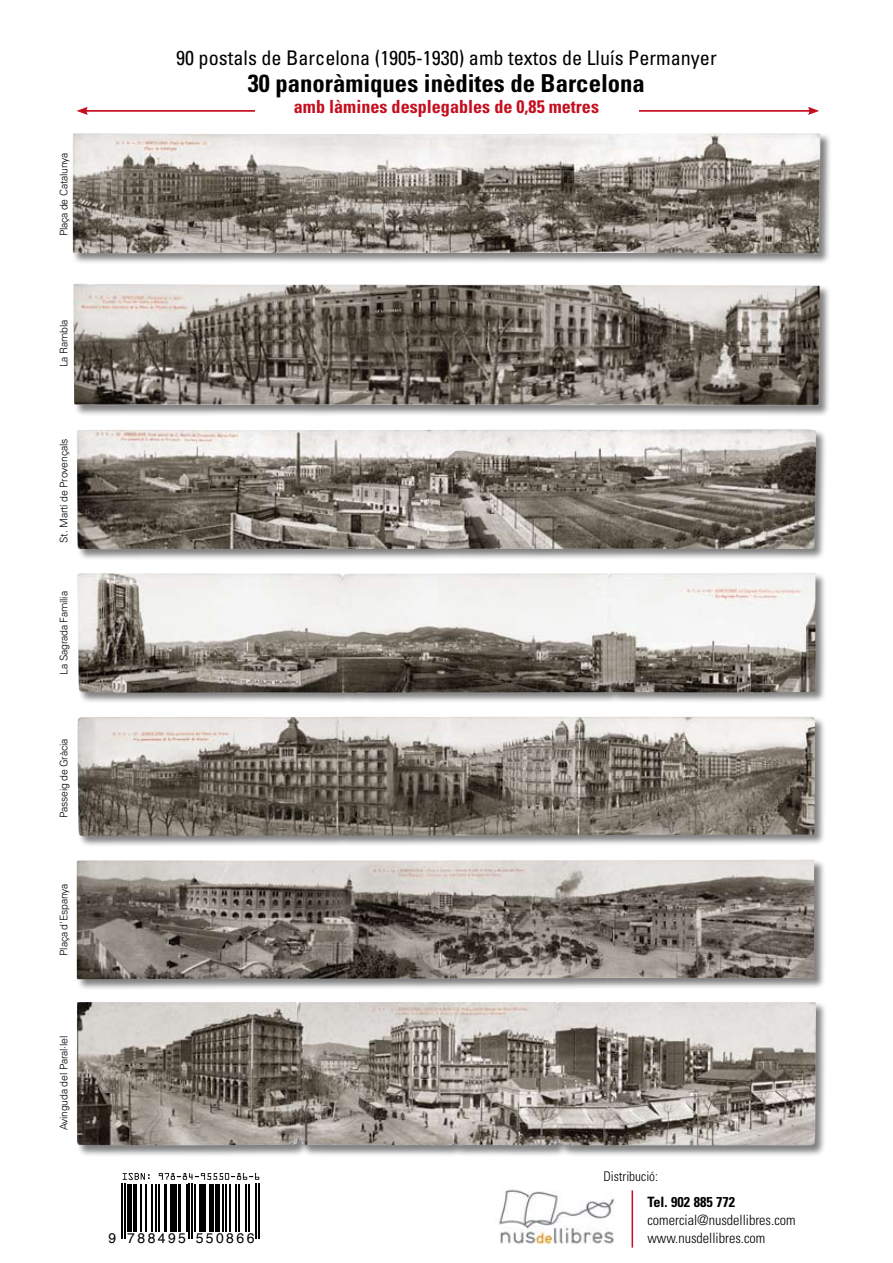
<style>
.page{position:relative;width:893px;height:1263px;background:#fff}
.page>*{position:absolute;margin:0;border:0;box-sizing:border-box;transform-origin:0 0}
.t1{font:700 condensed 24.75px "Univers";color:#000}
.t2{font:condensed 20.25px "Univers";color:#000}
.t3{font:700 condensed 18.15px "Univers";color:#c50e1f}
.t4{font:300 condensed 14.25px/18px "Univers";color:#000}
.t5{font:700 condensed 14.25px "Univers";color:#000}
.t6{font:13.95px "Helvetica";letter-spacing:.17em;color:#000}
.t7{font:300 condensed 13.35px "Univers";color:#000}
.t8{font:300 10.5px "Univers";letter-spacing:-.02em;color:#000}
</style>
<div class="page">
<div style="left:72px;top:133px;width:766px;height:138px;background:#000;opacity:.5"></div>
<img style="left:73px;top:133px;width:747px;height:120px">
<div style="left:73px;top:283px;width:764px;height:143px;background:#000;opacity:.5"></div>
<img style="left:74px;top:284px;width:746px;height:122px">
<div style="left:76px;top:428px;width:758px;height:139px;background:#000;opacity:.5"></div>
<img style="left:77px;top:429px;width:739px;height:120px">
<div style="left:76px;top:572px;width:757px;height:139px;background:#000;opacity:.5"></div>
<img style="left:77px;top:573px;width:737px;height:120px">
<div style="left:77px;top:716px;width:756px;height:139px;background:#000;opacity:.5"></div>
<img style="left:78px;top:717px;width:737px;height:119px">
<div style="left:76px;top:859px;width:756px;height:138px;background:#000;opacity:.5"></div>
<img style="left:77px;top:860px;width:737px;height:119px">
<div style="left:76px;top:1001px;width:758px;height:162px;background:#000;opacity:.5"></div>
<img style="left:77px;top:1002px;width:482px;height:143px">
<hr style="left:85px;top:110px;width:726px;height:2px;background:#c50e1f">
<svg style="left:77px;top:107px;width:11px;height:8px"></svg>
<svg style="left:808px;top:107px;width:11px;height:8px"></svg>
<div style="left:256px;top:101px;width:383px;height:20px;background:#fff"></div>
<svg style="left:123px;top:1173px;width:27px;height:7px"></svg>
<svg style="left:159px;top:1173px;width:100px;height:7px"></svg>
<hr style="left:122px;top:1184px;width:1px;height:55px;background:#000">
<hr style="left:125px;top:1184px;width:1px;height:55px;background:#000">
<div style="left:127px;top:1184px;width:5px;height:48px;background:#000"></div>
<hr style="left:133px;top:1184px;width:3px;height:48px;background:#000">
<hr style="left:141px;top:1184px;width:1px;height:48px;background:#000">
<hr style="left:145px;top:1184px;width:1px;height:48px;background:#000">
<hr style="left:151px;top:1184px;width:1px;height:48px;background:#000">
<hr style="left:155px;top:1184px;width:2px;height:48px;background:#000">
<hr style="left:158px;top:1184px;width:2px;height:48px;background:#000">
<hr style="left:164px;top:1184px;width:3px;height:48px;background:#000">
<hr style="left:170px;top:1184px;width:1px;height:48px;background:#000">
<hr style="left:173px;top:1184px;width:4px;height:48px;background:#000">
<hr style="left:179px;top:1184px;width:2px;height:48px;background:#000">
<hr style="left:186px;top:1184px;width:1px;height:48px;background:#000">
<hr style="left:189px;top:1184px;width:1px;height:55px;background:#000">
<hr style="left:192px;top:1184px;width:1px;height:55px;background:#000">
<hr style="left:195px;top:1184px;width:1px;height:48px;background:#000">
<hr style="left:199px;top:1184px;width:4px;height:48px;background:#000">
<hr style="left:205px;top:1184px;width:1px;height:48px;background:#000">
<hr style="left:209px;top:1184px;width:4px;height:48px;background:#000">
<hr style="left:215px;top:1184px;width:4px;height:48px;background:#000">
<hr style="left:222px;top:1184px;width:2px;height:48px;background:#000">
<hr style="left:225px;top:1184px;width:1px;height:48px;background:#000">
<hr style="left:229px;top:1184px;width:2px;height:48px;background:#000">
<hr style="left:235px;top:1184px;width:2px;height:48px;background:#000">
<hr style="left:238px;top:1184px;width:2px;height:48px;background:#000">
<hr style="left:245px;top:1184px;width:2px;height:48px;background:#000">
<hr style="left:248px;top:1184px;width:2px;height:48px;background:#000">
<hr style="left:256px;top:1184px;width:1px;height:55px;background:#000">
<hr style="left:259px;top:1184px;width:1px;height:55px;background:#000">
<img style="left:499px;top:1189px;width:116px;height:59px">
<hr style="left:632px;top:1190px;width:1px;height:57px;background:#c50e1f">
<p class="t8" style="left:58px;top:236px;width:85px;rotate:-90deg">Plaça de Catalunya</p>
<p class="t8" style="left:58px;top:367px;width:49px;rotate:-90deg">La Rambla</p>
<p class="t8" style="left:58px;top:543px;width:105px;rotate:-90deg">St. Martí de Provençals</p>
<p class="t8" style="left:58px;top:675px;width:85px;rotate:-90deg">La Sagrada Família</p>
<p class="t8" style="left:58px;top:818px;width:81px;rotate:-90deg">Passeig de Gràcia</p>
<p class="t8" style="left:58px;top:956px;width:74px;rotate:-90deg">Plaça d'Espanya</p>
<p class="t8" style="left:58px;top:1130px;width:96px;rotate:-90deg">Avinguda del Paral·lel</p>
<h2 class="t2" style="left:176px;top:45px;width:542px">90 postals de Barcelona (1905-1930) amb textos de Lluís Permanyer</h2>
<h1 class="t1" style="left:248px;top:68px;width:398px">30 panoràmiques inèdites de Barcelona</h1>
<h3 class="t3" style="left:294px;top:96px;width:307px">amb làmines desplegables de 0,85 metres</h3>
<h3 class="t6" style="left:108px;top:1227px;width:148px">9 788495 550866</h3>
<p class="t7" style="left:603px;top:1168px;width:56px">Distribució:</p>
<h3 class="t5" style="left:647px;top:1193px;width:89px">Tel. 902 885 772</h3>
<h3 class="t4" style="left:647px;top:1211px;width:150px">comercial@nusdellibres.com www.nusdellibres.com</h3>
</div>
